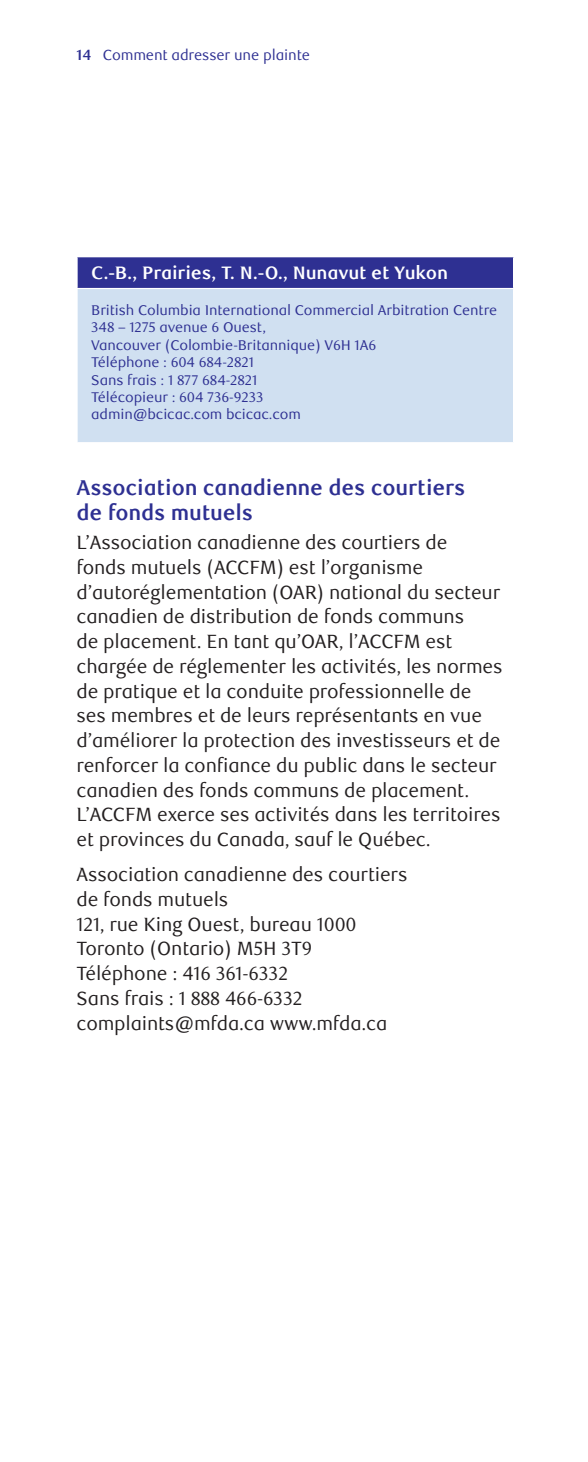
<style>
.page{position:relative;width:588px;height:1462px;background:#fff}
.page>*{position:absolute;margin:0;border:0;box-sizing:border-box;transform-origin:0 0}
.t1{font:700 21.38px/24.8px "RBC Text";letter-spacing:-.01em;color:#2e3092}
.t2{font:19.12px/24.8px "RBC Text";letter-spacing:-.01em;color:#231f20}
.t3{font:700 18px "RBC Text";letter-spacing:-.01em;color:#fff}
.t4{font:14.62px "RBC Text";letter-spacing:-.01em;color:#2e3092}
.t5{font:13.95px/17.3px "RBC Text";letter-spacing:-.01em;color:#2e3092}
.s1{font-weight:700}
</style>
<div class="page">
<div style="left:77px;top:257px;width:436px;height:31px;background:#2e3092"></div>
<div style="left:77px;top:288px;width:436px;height:154px;background:#d0e0f1"></div>
<hr style="left:76px;top:257px;width:2px;height:31px;background:#fff">
<hr style="left:512px;top:257px;width:1px;height:31px;background:#fff">
<hr style="left:76px;top:288px;width:437px;height:1px;background:#fff">
<hr style="left:76px;top:289px;width:2px;height:153px;background:#fff">
<hr style="left:512px;top:289px;width:1px;height:153px;background:#fff">
<p class="t4" style="left:76px;top:49px;width:235px"><span class="s1">14</span> Comment adresser une plainte</p>
<p class="t3" style="left:91px;top:265px;width:358px">C.-B., Prairies, T. N.-O., Nunavut et Yukon</p>
<p class="t5" style="left:91px;top:302px;width:407px">British Columbia International Commercial Arbitration Centre 348 – 1275 avenue 6 Ouest,<br>Vancouver (Colombie-Britannique) V6H 1A6<br>Téléphone : 604 684-2821<br>Sans frais : 1 877 684-2821<br>Télécopieur : 604 736-9233<br>admin@bcicac.com bcicac.com</p>
<p class="t1" style="left:76px;top:478px;width:390px">Association canadienne des courtiers de fonds mutuels</p>
<p class="t2" style="left:76px;top:532px;width:427px">L’Association canadienne des courtiers de<br>fonds mutuels (ACCFM) est l’organisme d’autoréglementation (OAR) national du secteur canadien de distribution de fonds communs<br>de placement. En tant qu’OAR, l’ACCFM est chargée de réglementer les activités, les normes de pratique et la conduite professionnelle de ses membres et de leurs représentants en vue d’améliorer la protection des investisseurs et de renforcer la confiance du public dans le secteur canadien des fonds communs de placement.<br>L’ACCFM exerce ses activités dans les territoires et provinces du Canada, sauf le Québec.</p>
<p class="t2" style="left:76px;top:863px;width:332px">Association canadienne des courtiers de fonds mutuels<br>121, rue King Ouest, bureau 1000<br>Toronto (Ontario) M5H 3T9<br>Téléphone : 416 361-6332<br>Sans frais : 1 888 466-6332 complaints@mfda.ca www.mfda.ca</p>
</div>
